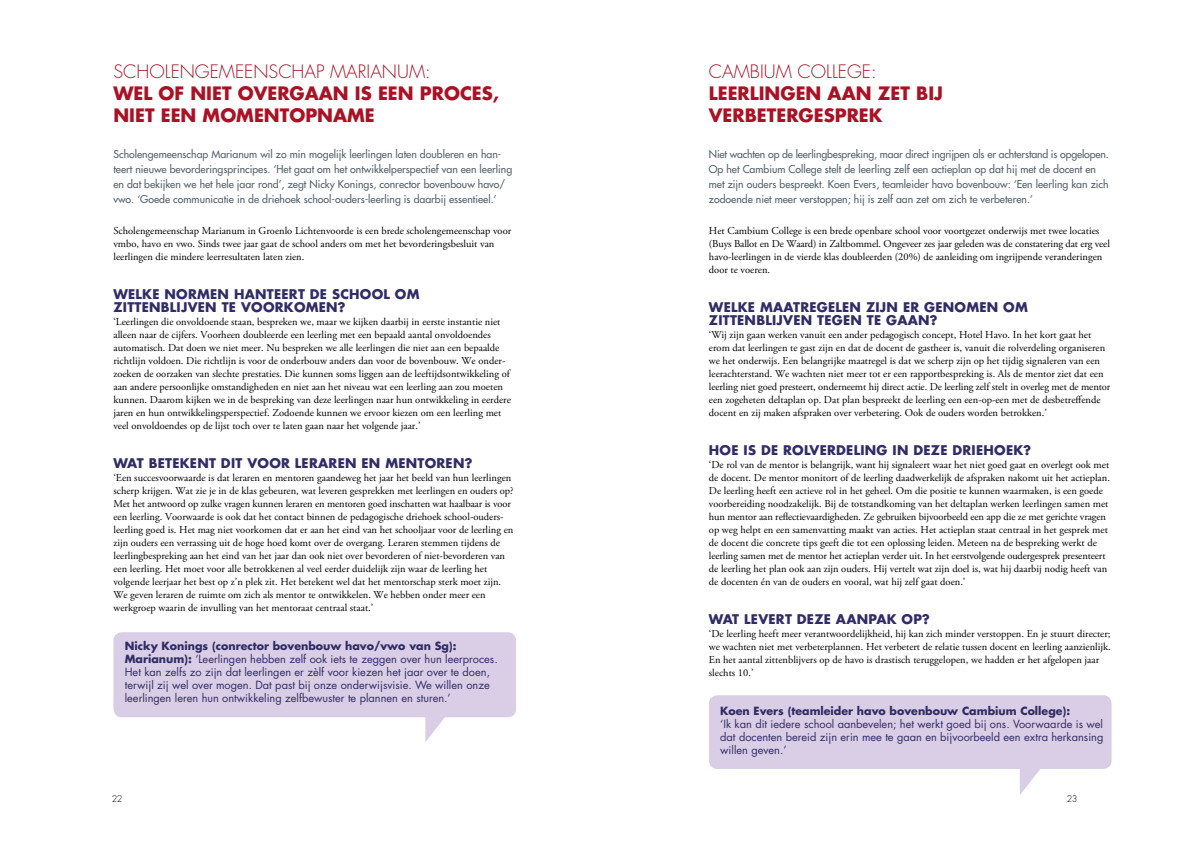
<style>
.page{position:relative;width:1191px;height:842px;background:#fff}
.page>*{position:absolute;margin:0;border:0;box-sizing:border-box;transform-origin:0 0}
.t1{font:700 18px/22px "Futura Std";color:#aa1124}
.t2{font:300 18px "Futura Std";color:#aa1124}
.t3{font:700 13px/13px "Futura Std";letter-spacing:.02em;color:#302c65}
.t4{font:11px/13px "Futura Std";color:#302c65;text-align:justify}
.t5{font:700 11px "Futura Std";color:#302c65}
.t6{font:10.5px/13px "Adobe Garamond Pro";color:#000}
.t7{font:500 10.5px/15px "Futura Std";color:#54616c}
.t8{font:300 9px "Futura Std";color:#000}
.s1{font-weight:700}
</style>
<div class="page">
<svg style="left:1020px;top:769px;width:20px;height:26px"></svg>
<div style="left:709px;top:695px;width:402px;height:74px;background:#d9cee5;border-radius:9px"></div>
<svg style="left:425px;top:717px;width:29px;height:25px"></svg>
<div style="left:113px;top:632px;width:403px;height:85px;background:#d9cee5;border-radius:9px"></div>
<h1 class="t2" style="left:113px;top:61px;width:319px">SCHOLENGEMEENSCHAP MARIANUM:</h1>
<h1 class="t1" style="left:113px;top:82px;width:387px">WEL OF NIET OVERGAAN IS EEN PROCES,<br>NIET EEN MOMENTOPNAME</h1>
<p class="t7" style="left:113px;top:147px;width:400px">Scholengemeenschap Marianum wil zo min mogelijk leerlingen laten doubleren en han&shy;teert nieuwe bevorderingsprincipes. ‘Het gaat om het ontwikkelperspectief van een leerling en dat bekijken we het hele jaar rond’, zegt Nicky Konings, conrector bovenbouw havo/ vwo. ‘Goede communicatie in de driehoek school-ouders-leerling is daarbij essentieel.’</p>
<p class="t6" style="left:113px;top:225px;width:399px">Scholengemeenschap Marianum in Groenlo Lichtenvoorde is een brede scholengemeenschap voor vmbo, havo en vwo. Sinds twee jaar gaat de school anders om met het bevorderingsbesluit van leerlingen die mindere leerresultaten laten zien.</p>
<p class="t3" style="left:113px;top:287px;width:307px">WELKE NORMEN HANTEERT DE SCHOOL OM<br>ZITTENBLIJVEN TE VOORKOMEN?</p>
<p class="t6" style="left:113px;top:316px;width:399px">‘Leerlingen die onvoldoende staan, bespreken we, maar we kijken daarbij in eerste instantie niet alleen naar de cijfers. Voorheen doubleerde een leerling met een bepaald aantal onvoldoendes automatisch. Dat doen we niet meer. Nu bespreken we alle leerlingen die niet aan een bepaalde richtlijn voldoen. Die richtlijn is voor de onderbouw anders dan voor de bovenbouw. We onder&shy;zoeken de oorzaken van slechte prestaties. Die kunnen soms liggen aan de leeftijdsontwikkeling of aan andere persoonlijke omstandigheden en niet aan het niveau wat een leerling aan zou moeten kunnen. Daarom kijken we in de bespreking van deze leerlingen naar hun ontwikkeling in eerdere jaren en hun ontwikkelingsperspectief. Zodoende kunnen we ervoor kiezen om een leerling met veel onvoldoendes op de lijst toch over te laten gaan naar het volgende jaar.’</p>
<p class="t3" style="left:113px;top:456px;width:360px">WAT BETEKENT DIT VOOR LERAREN EN MENTOREN?</p>
<p class="t6" style="left:113px;top:472px;width:401px">‘Een succesvoorwaarde is dat leraren en mentoren gaandeweg het jaar het beeld van hun leerlingen scherp krijgen. Wat zie je in de klas gebeuren, wat leveren gesprekken met leerlingen en ouders op?<br>Met het antwoord op zulke vragen kunnen leraren en mentoren goed inschatten wat haalbaar is voor een leerling. Voorwaarde is ook dat het contact binnen de pedagogische driehoek school-ouders&shy;leerling goed is. Het mag niet voorkomen dat er aan het eind van het schooljaar voor de leerling en zijn ouders een verrassing uit de hoge hoed komt over de overgang. Leraren stemmen tijdens de leerlingbespreking aan het eind van het jaar dan ook niet over bevorderen of niet-bevorderen van een leerling. Het moet voor alle betrokkenen al veel eerder duidelijk zijn waar de leerling het volgende leerjaar het best op z’n plek zit. Het betekent wel dat het mentorschap sterk moet zijn.<br>We geven leraren de ruimte om zich als mentor te ontwikkelen. We hebben onder meer een werkgroep waarin de invulling van het mentoraat centraal staat.’</p>
<p class="t4" style="left:125px;top:640px;width:374px;text-align:left"><span class="s1">Nicky Konings (conrector bovenbouw havo/vwo van Sg):<br>Marianum):</span> ‘Leerlingen hebben zelf ook iets te zeggen over hun leerproces.<br>Het kan zelfs zo zijn dat leerlingen er zèlf voor kiezen het jaar over te doen, terwijl zij wel over mogen. Dat past bij onze onderwijsvisie. We willen onze leerlingen leren hun ontwikkeling zelfbewuster te plannen en sturen.’</p>
<h1 class="t2" style="left:709px;top:61px;width:169px">CAMBIUM COLLEGE:</h1>
<h1 class="t1" style="left:709px;top:82px;width:235px">LEERLINGEN AAN ZET BIJ<br>VERBETERGESPREK</h1>
<p class="t7" style="left:709px;top:147px;width:401px">Niet wachten op de leerlingbespreking, maar direct ingrijpen als er achterstand is opgelopen.<br>Op het Cambium College stelt de leerling zelf een actieplan op dat hij met de docent en met zijn ouders bespreekt. Koen Evers, teamleider havo bovenbouw: ‘Een leerling kan zich zodoende niet meer verstoppen; hij is zelf aan zet om zich te verbeteren.’</p>
<p class="t6" style="left:709px;top:225px;width:402px">Het Cambium College is een brede openbare school voor voortgezet onderwijs met twee locaties (Buys Ballot en De Waard) in Zaltbommel. Ongeveer zes jaar geleden was de constatering dat erg veel havo-leerlingen in de vierde klas doubleerden (20%) de aanleiding om ingrijpende veranderingen door te voeren.</p>
<p class="t3" style="left:709px;top:300px;width:320px">WELKE MAATREGELEN ZIJN ER GENOMEN OM<br>ZITTENBLIJVEN TEGEN TE GAAN?</p>
<p class="t6" style="left:709px;top:329px;width:403px">‘Wij zijn gaan werken vanuit een ander pedagogisch concept, Hotel Havo. In het kort gaat het erom dat leerlingen te gast zijn en dat de docent de gastheer is, vanuit die rolverdeling organiseren we het onderwijs. Een belangrijke maatregel is dat we scherp zijn op het tijdig signaleren van een leerachterstand. We wachten niet meer tot er een rapportbespreking is. Als de mentor ziet dat een leerling niet goed presteert, onderneemt hij direct actie. De leerling zelf stelt in overleg met de mentor een zogeheten deltaplan op. Dat plan bespreekt de leerling een een-op-een met de desbetreffende docent en zij maken afspraken over verbetering. Ook de ouders worden betrokken.’</p>
<p class="t3" style="left:709px;top:443px;width:324px">HOE IS DE ROLVERDELING IN DEZE DRIEHOEK?</p>
<p class="t6" style="left:709px;top:459px;width:402px">‘De rol van de mentor is belangrijk, want hij signaleert waar het niet goed gaat en overlegt ook met de docent. De mentor monitort of de leerling daadwerkelijk de afspraken nakomt uit het actieplan.<br>De leerling heeft een actieve rol in het geheel. Om die positie te kunnen waarmaken, is een goede voorbereiding noodzakelijk. Bij de totstandkoming van het deltaplan werken leerlingen samen met hun mentor aan reflectievaardigheden. Ze gebruiken bijvoorbeeld een app die ze met gerichte vragen op weg helpt en een samenvatting maakt van acties. Het actieplan staat centraal in het gesprek met de docent die concrete tips geeft die tot een oplossing leiden. Meteen na de bespreking werkt de leerling samen met de mentor het actieplan verder uit. In het eerstvolgende oudergesprek presenteert de leerling het plan ook aan zijn ouders. Hij vertelt wat zijn doel is, wat hij daarbij nodig heeft van de docenten én van de ouders en vooral, wat hij zelf gaat doen.’</p>
<p class="t3" style="left:709px;top:612px;width:223px">WAT LEVERT DEZE AANPAK OP?</p>
<p class="t6" style="left:709px;top:628px;width:403px">‘De leerling heeft meer verantwoordelijkheid, hij kan zich minder verstoppen. En je stuurt directer; we wachten niet met verbeterplannen. Het verbetert de relatie tussen docent en leerling aanzienlijk.<br>En het aantal zittenblijvers op de havo is drastisch teruggelopen, we hadden er het afgelopen jaar slechts 10.’</p>
<p class="t5" style="left:720px;top:704px;width:351px">Koen Evers (teamleider havo bovenbouw Cambium College):</p>
<p class="t4" style="left:720px;top:718px;width:385px">‘Ik kan dit iedere school aanbevelen; het werkt goed bij ons. Voorwaarde is wel dat docenten bereid zijn erin mee te gaan en bijvoorbeeld een extra herkansing willen geven.’</p>
<p class="t8" style="left:112px;top:793px;width:12px">22</p>
<p class="t8" style="left:1066px;top:793px;width:12px">23</p>
</div>
